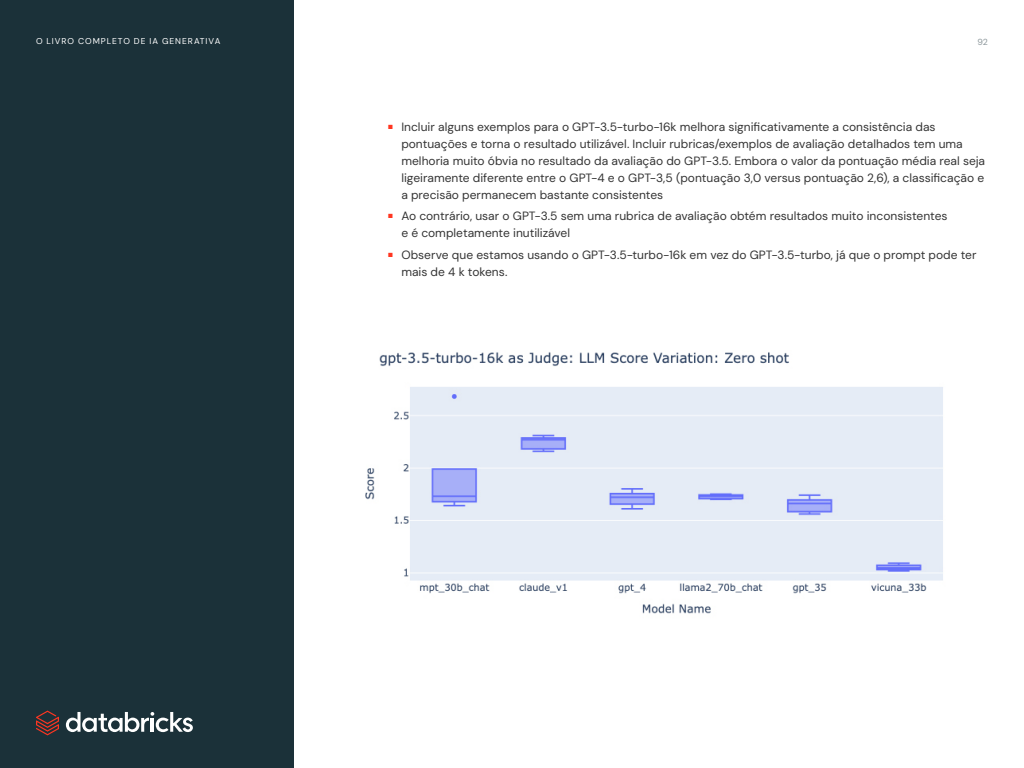
<style>
.page{position:relative;width:1024px;height:768px;background:#fff}
.page>*{position:absolute;margin:0;border:0;box-sizing:border-box;transform-origin:0 0}
.t1{font:12px/17px "DM Sans";color:#333}
.t2{font:8.8px "DM Sans";color:#8d989c}
.t3{font:8.5px "DM Sans";letter-spacing:.11em;color:#fff}
</style>
<div class="page">
<div style="left:0;top:0;width:293px;height:768px;background:#1b3139"></div>
<svg style="left:36px;top:711px;width:23px;height:24px"></svg>
<svg style="left:66px;top:712px;width:127px;height:20px"></svg>
<img style="left:365px;top:352px;width:578px;height:262px">
<p class="t3" style="left:36px;top:36px;width:186px">O LIVRO COMPLETO DE IA GENERATIVA</p>
<p class="t2" style="left:977px;top:36px;width:12px">92</p>
<p class="t1" style="left:401px;top:118px;width:585px;text-indent:-14px"><sup>■</sup> Incluir alguns exemplos para o GPT-3.5-turbo-16k melhora significativamente a consistência das pontuações e torna o resultado utilizável. Incluir rubricas/exemplos de avaliação detalhados tem uma melhoria muito óbvia no resultado da avaliação do GPT-3.5. Embora o valor da pontuação média real seja ligeiramente diferente entre o GPT-4 e o GPT-3,5 (pontuação 3,0 versus pontuação 2,6), a classificação e a precisão permanecem bastante consistentes</p>
<p class="t1" style="left:401px;top:208px;width:548px;text-indent:-14px"><sup>■</sup> Ao contrário, usar o GPT-3.5 sem uma rubrica de avaliação obtém resultados muito inconsistentes e é completamente inutilizável</p>
<p class="t1" style="left:401px;top:246px;width:577px;text-indent:-14px"><sup>■</sup> Observe que estamos usando o GPT-3.5-turbo-16k em vez do GPT-3.5-turbo, já que o prompt pode ter mais de 4 k tokens.</p>
</div>
